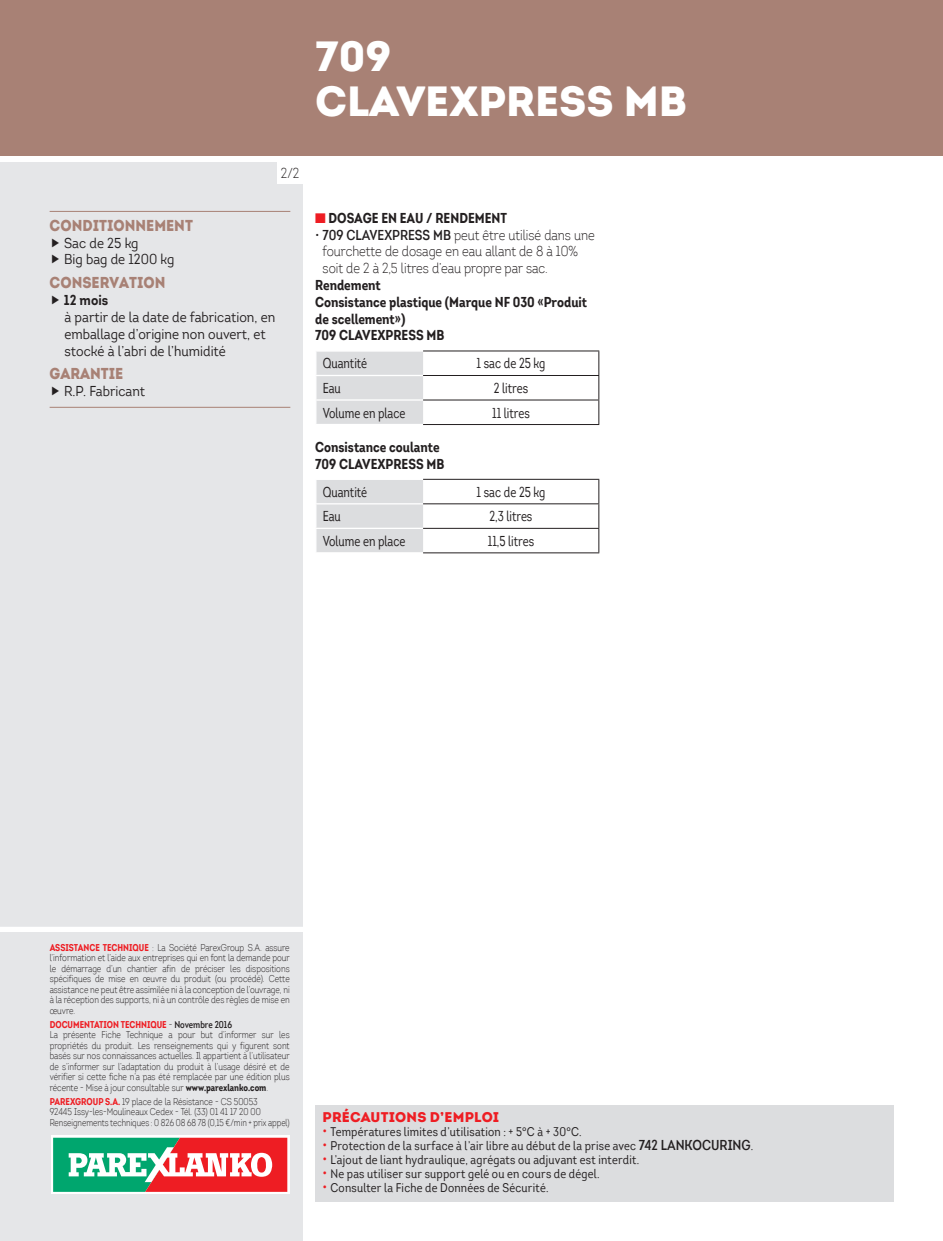
<style>
.page{position:relative;width:943px;height:1241px;background:#fff}
.page>*{position:absolute;margin:0;border:0;box-sizing:border-box;transform-origin:0 0}
.t1{font:900 42px/45.5px "Intro";color:#fff}
.t2{font:900 15.75px "Intro";color:#a88175;scale:.9 1}
.t3{font:700 14px/16.8px "Intro Cond";color:#231f20}
.t4{font:14px/16.8px "Intro";color:#231f20;scale:.9 1}
.t5{font:14px "Intro Cond";color:#231f20;scale:.9 1}
.t6{font:300 14px/16.8px "Intro Cond";color:#231f20}
.t7{font:900 14px "Intro";color:#ee1d23}
.t8{font:600 14px "Intro Cond";color:#231f20}
.t9{font:700 14px "Intro";color:#231f20;scale:.9 1}
.t10{font:12.25px "Intro Cond";letter-spacing:.02em;color:#231f20}
.t11{font:300 9.62px/10.5px "Intro Cond";color:#231f20;scale:.96 1}
.s1{color:#ee1d23}
.s2{font-weight:300}
.s3{font-weight:600}
.s4{font-weight:700;color:#ee1d23}
.s5{font-weight:700}
.s6{font-size:14px;color:#ee1d23}
.s7{font-weight:600;font-size:14px}
</style>
<div class="page">
<hr style="left:942px;top:163px;width:1px;height:1077px;background:#e5e6e8">
<div style="left:0;top:163px;width:303px;height:1077px;background:#e5e6e8"></div>
<div style="left:0;top:0;width:943px;height:156px;background:#a88175"></div>
<svg style="left:51px;top:1135px;width:238px;height:58px"></svg>
<svg style="left:53px;top:1137px;width:234px;height:54px;background:#a18877"></svg>
<div style="left:0;top:926px;width:305px;height:5px;background:#fff"></div>
<div style="left:277px;top:162px;width:26px;height:22px;background:#fff"></div>
<hr style="left:50px;top:211px;width:240px;height:1px;background:#a88175">
<hr style="left:50px;top:407px;width:240px;height:1px;background:#a88175">
<div style="left:315px;top:1104px;width:578px;height:96px;background:#dcdddf"></div>
<div style="left:316px;top:351px;width:107px;height:73px;background:#dcdddf"></div>
<hr style="left:423px;top:350px;width:176px;height:1px;background:#231f20">
<hr style="left:423px;top:375px;width:176px;height:1px;background:#231f20">
<hr style="left:423px;top:399px;width:176px;height:1px;background:#231f20">
<svg style="left:598px;top:351px;width:1px;height:73px"></svg>
<hr style="left:423px;top:424px;width:176px;height:1px;background:#231f20">
<div style="left:316px;top:480px;width:107px;height:72px;background:#dcdddf"></div>
<hr style="left:423px;top:479px;width:176px;height:1px;background:#231f20">
<hr style="left:423px;top:503px;width:176px;height:1px;background:#231f20">
<hr style="left:423px;top:528px;width:176px;height:1px;background:#231f20">
<svg style="left:598px;top:479px;width:1px;height:73px"></svg>
<hr style="left:423px;top:552px;width:176px;height:1px;background:#231f20">
<h1 class="t1" style="left:315px;top:32px;width:373px">709<br>CLAVEXPRESS MB</h1>
<h3 class="t6" style="left:281px;top:165px;width:20px">2/2</h3>
<h2 class="t2" style="left:50px;top:215px;width:13px">CON</h2>
<h2 class="t2" style="left:82px;top:215px;width:23px">DITIONNE</h2>
<h2 class="t2" style="left:154px;top:215px;width:24px">MENT</h2>
<h3 class="t4" style="left:64px;top:234px;width:124px">Sac de 25 kg<br>Big bag de 1200 kg</h3>
<h2 class="t2" style="left:50px;top:272px;width:12px">CONSERVATION</h2>
<h3 class="t9" style="left:64px;top:291px;width:51px">12 mois</h3>
<h3 class="t4" style="left:64px;top:308px;width:235px">à partir de la date de fabrication, en emballage d’origine non ouvert, et stocké à l’abri de l’humidité</h3>
<h2 class="t2" style="left:50px;top:363px;width:12px">GARANTIE</h2>
<h3 class="t4" style="left:64px;top:383px;width:92px">R.P. Fabricant</h3>
<h3 class="t3" style="left:315px;top:209px;width:192px"><span class="s1">■</span> Dosage en eau / Rendement</h3>
<h3 class="t8" style="left:315px;top:226px;width:86px"><span class="s2">•</span> 709 CLAVEXpress</h3>
<h3 class="t6" style="left:322px;top:226px;width:274px;text-indent:111px"><span class="s3">MB</span> peut être utilisé dans une fourchette de dosage en eau allant de 8 à 10% soit de 2 à 2,5 litres d’eau propre par sac.</h3>
<h3 class="t3" style="left:315px;top:276px;width:273px">Rendement<br>Consistance plastique (Marque NF 030 «Produit de scellement»)<br>709 CLAVEXPRESS</h3>
<h3 class="t3" style="left:426px;top:327px;width:19px">MB</h3>
<h3 class="t5" style="left:323px;top:355px;width:51px">Quantité</h3>
<h3 class="t5" style="left:476px;top:355px;width:78px">1 sac de 25 kg</h3>
<h3 class="t5" style="left:323px;top:379px;width:22px">Eau</h3>
<h3 class="t5" style="left:494px;top:379px;width:40px">2 litres</h3>
<h3 class="t5" style="left:323px;top:404px;width:93px">Volume en place</h3>
<h3 class="t5" style="left:492px;top:404px;width:43px">11 litres</h3>
<h3 class="t3" style="left:315px;top:438px;width:126px">Consistance coulante<br>709 CLAVEXPRESS</h3>
<h3 class="t3" style="left:426px;top:455px;width:19px">MB</h3>
<h3 class="t5" style="left:323px;top:483px;width:51px">Quantité</h3>
<h3 class="t5" style="left:476px;top:483px;width:78px">1 sac de 25 kg</h3>
<h3 class="t5" style="left:323px;top:508px;width:22px">Eau</h3>
<h3 class="t5" style="left:489px;top:508px;width:49px">2,3 litres</h3>
<h3 class="t5" style="left:323px;top:532px;width:93px">Volume en place</h3>
<h3 class="t5" style="left:488px;top:532px;width:53px">11,5 litres</h3>
<p class="t11" style="left:50px;top:941px;width:252px;text-align:justify"><span class="s4">ASSISTANCE TECHNIQUE</span> : La Société ParexGroup S.A. assure l’information et l’aide aux entreprises qui en font la demande pour le démarrage d’un chantier afin de préciser les dispositions spécifiques de mise en œuvre du produit (ou procédé). Cette assistance ne peut être assimilée ni à la conception de l’ouvrage, ni à la réception des supports, ni à un contrôle des règles de mise en œuvre.</p>
<p class="t11" style="left:50px;top:1018px;width:252px"><span class="s4">DOCUMENTATION TECHNIQUE</span> - <span class="s3">Novembre 2016<br></span>La présente Fiche Technique a pour but d’informer sur les propriétés du produit. Les renseignements qui y figurent sont basés sur nos connaissances actuelles. Il appartient à l’utilisateur de s’informer sur l’adaptation du produit à l’usage désiré et de vérifier si cette fiche n’a pas été remplacée par une édition plus récente - Mise à jour consultable sur <span class="s5">www.parexlanko.com</span>.</p>
<p class="t11" style="left:50px;top:1095px;width:251px"><span class="s4">PAREXGROUP S.A.</span> 19 place de la Résistance - CS 50053<br>92445 Issy-les-Moulineaux Cedex - Tél. (33) 01 41 17 20 00<br>Renseignements techniques : 0 826 08 68 78 (0,15 €/min + prix appel)</p>
<h3 class="t7" style="left:322px;top:1107px;width:39px">PRÉCAUTIONS</h3>
<h3 class="t7" style="left:430px;top:1107px;width:45px">D’EMPLOI</h3>
<p class="t10" style="left:322px;top:1123px;width:261px"><span class="s6">•</span> Températures limites d’utilisation : + 5°C à + 30°C.</p>
<p class="t10" style="left:322px;top:1137px;width:432px"><span class="s6">•</span> Protection de la surface à l’air libre au début de la prise avec <span class="s7">742 LANKOCURING</span>.</p>
<p class="t10" style="left:322px;top:1151px;width:318px"><span class="s6">•</span> L’ajout de liant hydraulique, agrégats ou adjuvant est interdit.</p>
<p class="t10" style="left:322px;top:1165px;width:278px"><span class="s6">•</span> Ne pas utiliser sur support gelé ou en cours de dégel.</p>
<p class="t10" style="left:322px;top:1179px;width:227px"><span class="s6">•</span> Consulter la Fiche de Données de Sécurité.</p>
</div>
